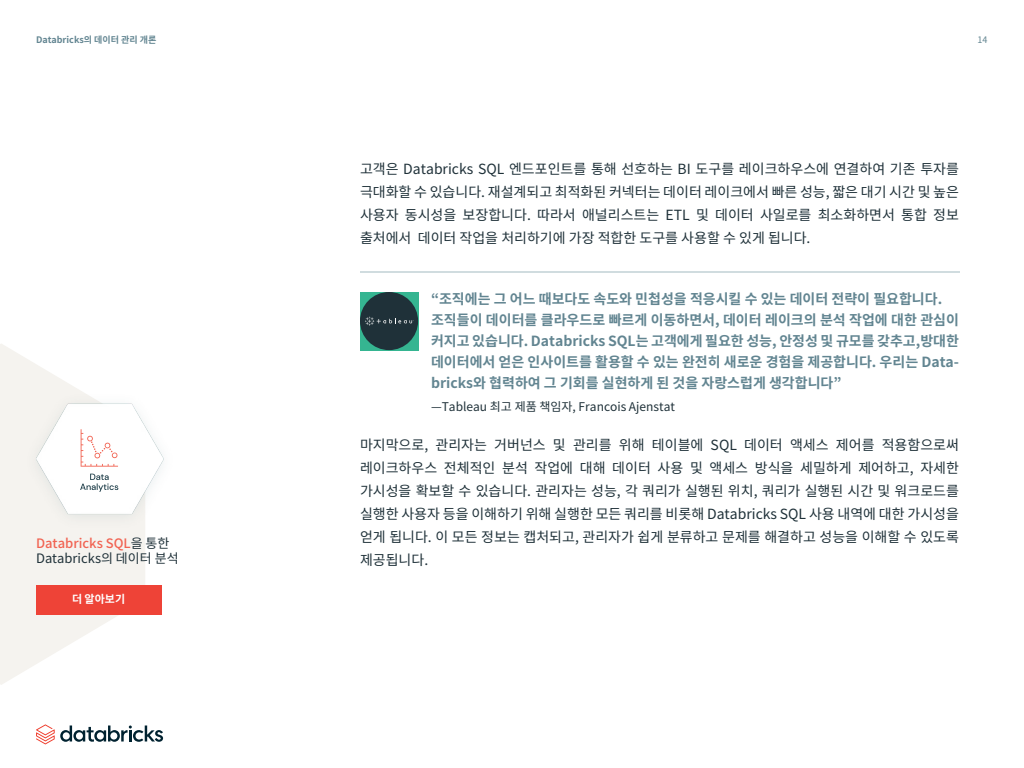
<style>
.page{position:relative;width:1024px;height:768px;background:#fff}
.page>*{position:absolute;margin:0;border:0;box-sizing:border-box;transform-origin:0 0}
.t1{font:14px/23px "Noto Sans CJ Kkr";color:#1f3139;text-align:justify}
.t2{font:700 14px/21px "Noto Sans CJ Kkr";color:#628591}
.t3{font:13px/15.6px "Noto Sans CJ Kkr";color:#1f3139}
.t4{font:12px "Noto Sans CJ Kkr";color:#1f3139}
.t5{font:700 11px "Noto Sans CJ Kkr";color:#fff}
.t6{font:700 9px "Noto Sans CJ Kkr";color:#628591}
.t7{font:9px "Noto Sans CJ Kkr";color:#628591}
.s1{font-weight:500;color:#f16352}
</style>
<div class="page">
<hr style="left:360px;top:272px;width:600px;height:1px;background:#a3bac1">
<div style="left:360px;top:292px;width:58px;height:58px;background:#35b591"></div>
<div style="left:360px;top:292px;width:58px;height:58px;background:#1f3139;border-radius:50%"></div>
<svg style="left:365px;top:316px;width:49px;height:10px"></svg>
<svg style="left:0;top:344px;width:145px;height:341px;fill:#f5f3ef"></svg>
<img style="left:5px;top:363px;width:159px;height:195px">
<svg style="left:80px;top:474px;width:38px;height:18px"></svg>
<svg style="left:81px;top:429px;width:37px;height:38px"></svg>
<div style="left:36px;top:585px;width:125px;height:30px;background:#ee4337"></div>
<svg style="left:36px;top:724px;width:127px;height:20px"></svg>
<p class="t6" style="left:36px;top:35px;width:122px">Databricks의 데이터 관리 개론</p>
<p class="t7" style="left:978px;top:35px;width:11px">14</p>
<p class="t3" style="left:36px;top:536px;width:144px"><span class="s1">Databricks SQL</span>을 통한<br>Databricks의 데이터 분석</p>
<p class="t5" style="left:72px;top:593px;width:55px">더 알아보기</p>
<p class="t1" style="left:360px;top:158px;width:601px">고객은 Databricks SQL 엔드포인트를 통해 선호하는 BI 도구를 레이크하우스에 연결하여 기존 투자를 극대화할 수 있습니다. 재설계되고 최적화된 커넥터는 데이터 레이크에서 빠른 성능, 짧은 대기 시간 및 높은 사용자 동시성을 보장합니다. 따라서 애널리스트는 ETL 및 데이터 사일로를 최소화하면서 통합 정보 출처에서 데이터 작업을 처리하기에 가장 적합한 도구를 사용할 수 있게 됩니다.</p>
<p class="t2" style="left:431px;top:288px;width:530px">“조직에는 그 어느 때보다도 속도와 민첩성을 적응시킬 수 있는 데이터 전략이 필요합니다. 조직들이 데이터를 클라우드로 빠르게 이동하면서, 데이터 레이크의 분석 작업에 대한 관심이 커지고 있습니다. Databricks SQL는 고객에게 필요한 성능, 안정성 및 규모를 갖추고,방대한 데이터에서 얻은 인사이트를 활용할 수 있는 완전히 새로운 경험을 제공합니다. 우리는 Data&shy;bricks와 협력하여 그 기회를 실현하게 된 것을 자랑스럽게 생각합니다”</p>
<p class="t4" style="left:431px;top:400px;width:245px">—Tableau 최고 제품 책임자, Francois Ajenstat</p>
<p class="t1" style="left:360px;top:433px;width:601px">마지막으로, 관리자는 거버넌스 및 관리를 위해 테이블에 SQL 데이터 액세스 제어를 적용함으로써 레이크하우스 전체적인 분석 작업에 대해 데이터 사용 및 액세스 방식을 세밀하게 제어하고, 자세한 가시성을 확보할 수 있습니다. 관리자는 성능, 각 쿼리가 실행된 위치, 쿼리가 실행된 시간 및 워크로드를 실행한 사용자 등을 이해하기 위해 실행한 모든 쿼리를 비롯해 Databricks SQL 사용 내역에 대한 가시성을 얻게 됩니다. 이 모든 정보는 캡처되고, 관리자가 쉽게 분류하고 문제를 해결하고 성능을 이해할 수 있도록 제공됩니다.</p>
</div>
